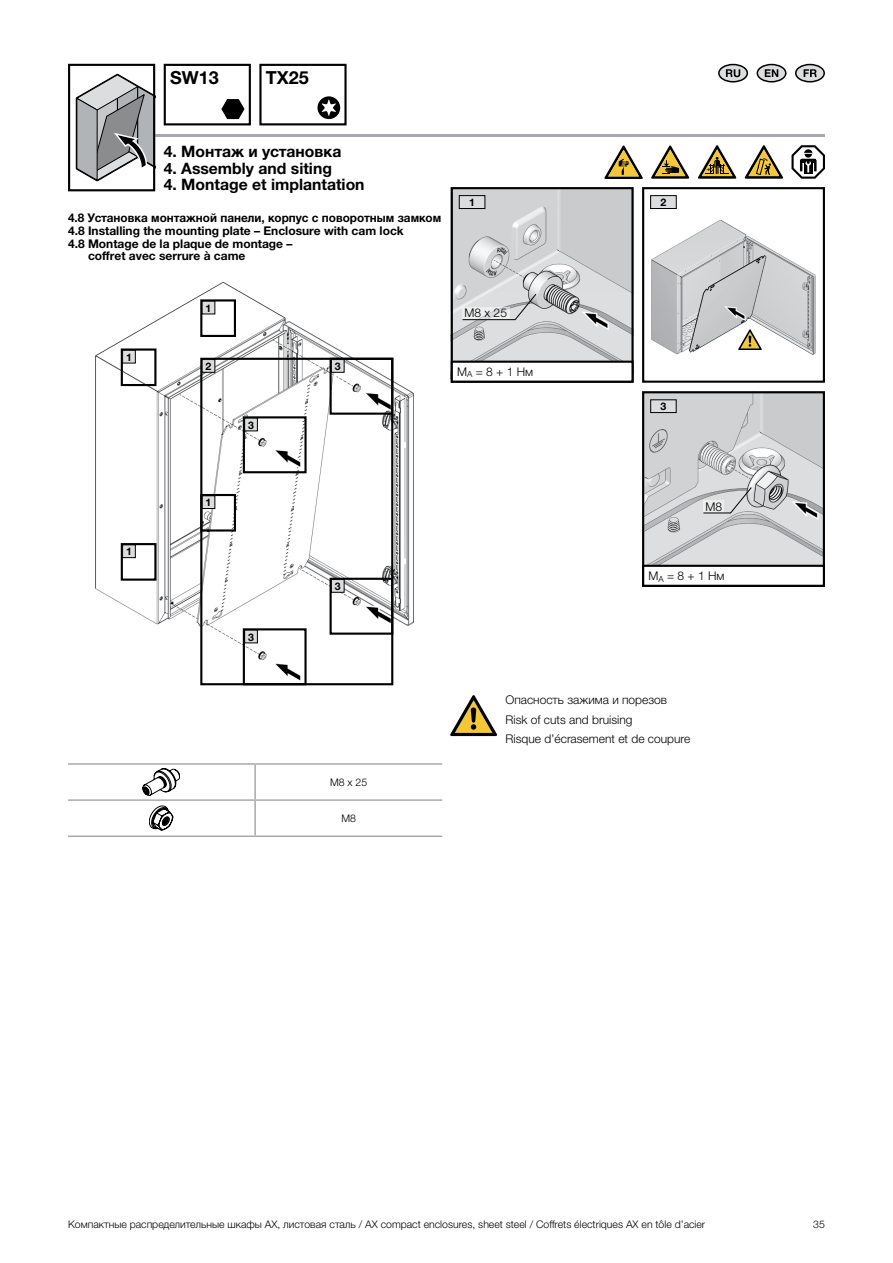
<style>
.page{position:relative;width:893px;height:1263px;background:#fff}
.page>*{position:absolute;margin:0;border:0;box-sizing:border-box;transform-origin:0 0}
.t1{font:700 18px "Neue Helvetica For Rittal";color:#000}
.t2{font:700 15.75px "Neue Helvetica For Rittal";color:#000}
.t3{font:700 12px "Neue Helvetica For Rittal";color:#000}
.t4{font:300 12px/19.4px "Neue Helvetica For Rittal";color:#000}
.t5{font:300 10.5px "Neue Helvetica For Rittal";color:#000}
.t6{font:700 10.5px "Neue Helvetica For Rittal";color:#000}
</style>
<div class="page">
<svg style="left:757px;top:65px;width:29px;height:17px"></svg>
<div style="left:757px;top:64px;width:29px;height:18px;border:2px solid #000;border-radius:50%"></div>
<svg style="left:765px;top:69px;width:13px;height:8px"></svg>
<div style="left:796px;top:65px;width:28px;height:17px;background:#dcddde;border-radius:50%"></div>
<div style="left:795px;top:64px;width:30px;height:18px;border:2px solid #000;border-radius:50%"></div>
<svg style="left:804px;top:69px;width:13px;height:8px"></svg>
<div style="left:719px;top:65px;width:28px;height:17px;background:#dcddde;border-radius:50%"></div>
<div style="left:718px;top:64px;width:30px;height:18px;border:2px solid #000;border-radius:50%"></div>
<svg style="left:726px;top:69px;width:14px;height:8px"></svg>
<img style="left:651px;top:219px;width:165px;height:136px">
<div style="left:642px;top:187px;width:183px;height:196px;border:2px solid #000"></div>
<div style="left:651px;top:196px;width:25px;height:12px;background:#dcddde"></div>
<div style="left:650px;top:195px;width:27px;height:14px;border:1px solid #000"></div>
<img style="left:454px;top:190px;width:177px;height:171px">
<div style="left:451px;top:187px;width:183px;height:196px;border:2px solid #000"></div>
<div style="left:459px;top:196px;width:26px;height:12px;background:#dcddde"></div>
<div style="left:459px;top:195px;width:26px;height:14px;border:1px solid #000"></div>
<div style="left:451px;top:361px;width:183px;height:22px;border:2px solid #000"></div>
<svg style="left:462px;top:293px;width:75px;height:27px;background:#d2d3d4"></svg>
<img style="left:645px;top:394px;width:177px;height:171px">
<div style="left:642px;top:391px;width:183px;height:196px;border:2px solid #000"></div>
<div style="left:651px;top:400px;width:25px;height:13px;background:#dcddde"></div>
<div style="left:650px;top:399px;width:27px;height:14px;border:1px solid #000"></div>
<div style="left:642px;top:565px;width:183px;height:22px;border:2px solid #000"></div>
<svg style="left:703px;top:487px;width:49px;height:27px"></svg>
<hr style="left:155px;top:134px;width:670px;height:3px;background:#a7a9ac">
<img style="left:96px;top:283px;width:317px;height:399px">
<div style="left:200px;top:494px;width:36px;height:38px;border:2px solid #000"></div>
<div style="left:202px;top:496px;width:13px;height:12px;background:#dcddde"></div>
<div style="left:202px;top:495px;width:13px;height:14px;border:1px solid #000"></div>
<div style="left:200px;top:358px;width:193px;height:327px;border:2px solid #000"></div>
<div style="left:202px;top:360px;width:13px;height:12px;background:#dcddde"></div>
<div style="left:202px;top:359px;width:13px;height:14px;border:1px solid #000"></div>
<div style="left:200px;top:299px;width:36px;height:38px;border:2px solid #000"></div>
<div style="left:202px;top:301px;width:13px;height:13px;background:#dcddde"></div>
<div style="left:121px;top:543px;width:35px;height:38px;border:2px solid #000"></div>
<div style="left:123px;top:545px;width:12px;height:13px;background:#dcddde"></div>
<div style="left:122px;top:545px;width:14px;height:13px;border:1px solid #000"></div>
<div style="left:243px;top:416px;width:64px;height:57px;border:2px solid #000"></div>
<div style="left:245px;top:418px;width:12px;height:13px;background:#dcddde"></div>
<div style="left:244px;top:418px;width:14px;height:13px;border:1px solid #000"></div>
<div style="left:243px;top:628px;width:64px;height:57px;border:2px solid #000"></div>
<div style="left:245px;top:630px;width:12px;height:13px;background:#dcddde"></div>
<div style="left:244px;top:630px;width:14px;height:13px;border:1px solid #000"></div>
<div style="left:330px;top:358px;width:63px;height:57px;border:2px solid #000"></div>
<div style="left:331px;top:360px;width:13px;height:12px;background:#dcddde"></div>
<div style="left:331px;top:359px;width:13px;height:14px;border:1px solid #000"></div>
<div style="left:330px;top:578px;width:63px;height:57px;border:2px solid #000"></div>
<div style="left:331px;top:579px;width:13px;height:13px;background:#dcddde"></div>
<div style="left:331px;top:579px;width:13px;height:14px;border:1px solid #000"></div>
<div style="left:121px;top:348px;width:35px;height:38px;border:2px solid #000"></div>
<div style="left:123px;top:350px;width:12px;height:13px;background:#dcddde"></div>
<div style="left:122px;top:350px;width:14px;height:13px;border:1px solid #000"></div>
<hr style="left:68px;top:763px;width:187px;height:2px;background:#a7a9ac">
<hr style="left:254px;top:765px;width:2px;height:34px;background:#a7a9ac">
<hr style="left:255px;top:763px;width:187px;height:2px;background:#a7a9ac">
<hr style="left:68px;top:799px;width:187px;height:2px;background:#a7a9ac">
<hr style="left:68px;top:835px;width:187px;height:2px;background:#a7a9ac">
<hr style="left:254px;top:801px;width:2px;height:34px;background:#a7a9ac">
<hr style="left:255px;top:799px;width:187px;height:2px;background:#a7a9ac">
<hr style="left:255px;top:835px;width:187px;height:2px;background:#a7a9ac">
<svg style="left:143px;top:768px;width:37px;height:27px"></svg>
<svg style="left:149px;top:806px;width:24px;height:24px"></svg>
<svg style="left:317px;top:96px;width:23px;height:23px"></svg>
<svg style="left:321px;top:99px;width:15px;height:17px"></svg>
<div style="left:259px;top:64px;width:88px;height:61px;border:2px solid #000"></div>
<svg style="left:221px;top:99px;width:23px;height:20px"></svg>
<div style="left:164px;top:64px;width:87px;height:61px;border:2px solid #000"></div>
<svg style="left:604px;top:146px;width:39px;height:33px"></svg>
<svg style="left:651px;top:146px;width:38px;height:33px"></svg>
<svg style="left:698px;top:145px;width:38px;height:34px"></svg>
<svg style="left:745px;top:145px;width:38px;height:34px"></svg>
<svg style="left:791px;top:145px;width:34px;height:34px"></svg>
<svg style="left:76px;top:74px;width:76px;height:107px"></svg>
<div style="left:68px;top:64px;width:87px;height:127px;border:2px solid #000"></div>
<svg style="left:738px;top:329px;width:24px;height:21px"></svg>
<svg style="left:450px;top:695px;width:47px;height:41px"></svg>
<h1 class="t1" style="left:170px;top:66px;width:50px">SW13</h1>
<h1 class="t1" style="left:266px;top:66px;width:45px">TX25</h1>
<h2 class="t2" style="left:164px;top:142px;width:179px">4. Монтаж и установка</h2>
<h2 class="t2" style="left:164px;top:158px;width:170px">4. Assembly and siting</h2>
<h2 class="t2" style="left:164px;top:175px;width:202px">4. Montage et implantation</h2>
<p class="t3" style="left:68px;top:210px;width:375px">4.8 Установка монтажной панели, корпус с поворотным замком</p>
<p class="t3" style="left:68px;top:223px;width:337px">4.8 Installing the mounting plate – Enclosure with cam lock</p>
<p class="t3" style="left:68px;top:236px;width:226px">4.8 Montage de la plaque de montage –</p>
<p class="t3" style="left:88px;top:249px;width:159px">coffret avec serrure à came</p>
<p class="t6" style="left:469px;top:196px;width:7px">1</p>
<p class="t6" style="left:660px;top:196px;width:7px">2</p>
<p class="t6" style="left:126px;top:350px;width:7px">1</p>
<p class="t6" style="left:206px;top:301px;width:7px">1</p>
<p class="t6" style="left:206px;top:360px;width:7px">2</p>
<p class="t6" style="left:248px;top:418px;width:7px">3</p>
<p class="t6" style="left:335px;top:360px;width:7px">3</p>
<p class="t4" style="left:465px;top:303px;width:44px">M8 x 25</p>
<p class="t4" style="left:457px;top:362px;width:78px">M<sub>A</sub> = 8 + 1 Нм</p>
<p class="t6" style="left:660px;top:400px;width:7px">3</p>
<p class="t6" style="left:126px;top:545px;width:7px">1</p>
<p class="t6" style="left:206px;top:496px;width:7px">1</p>
<p class="t6" style="left:248px;top:630px;width:7px">3</p>
<p class="t6" style="left:335px;top:580px;width:7px">3</p>
<p class="t5" style="left:330px;top:776px;width:39px">M8 x 25</p>
<p class="t5" style="left:341px;top:812px;width:16px">M8</p>
<p class="t4" style="left:705px;top:496px;width:18px">M8</p>
<p class="t4" style="left:648px;top:566px;width:78px">M<sub>A</sub> = 8 + 1 Нм</p>
<p class="t4" style="left:505px;top:690px;width:186px">Опасность зажима и порезов<br>Risk of cuts and bruising<br>Risque d’écrasement et de coupure</p>
<p class="t5" style="left:68px;top:1218px;width:639px">Компактные распределительные шкафы AX, листовая сталь / AX compact enclosures, sheet steel / Coffrets électriques AX en tôle d’acier</p>
<p class="t5" style="left:813px;top:1218px;width:13px">35</p>
</div>
